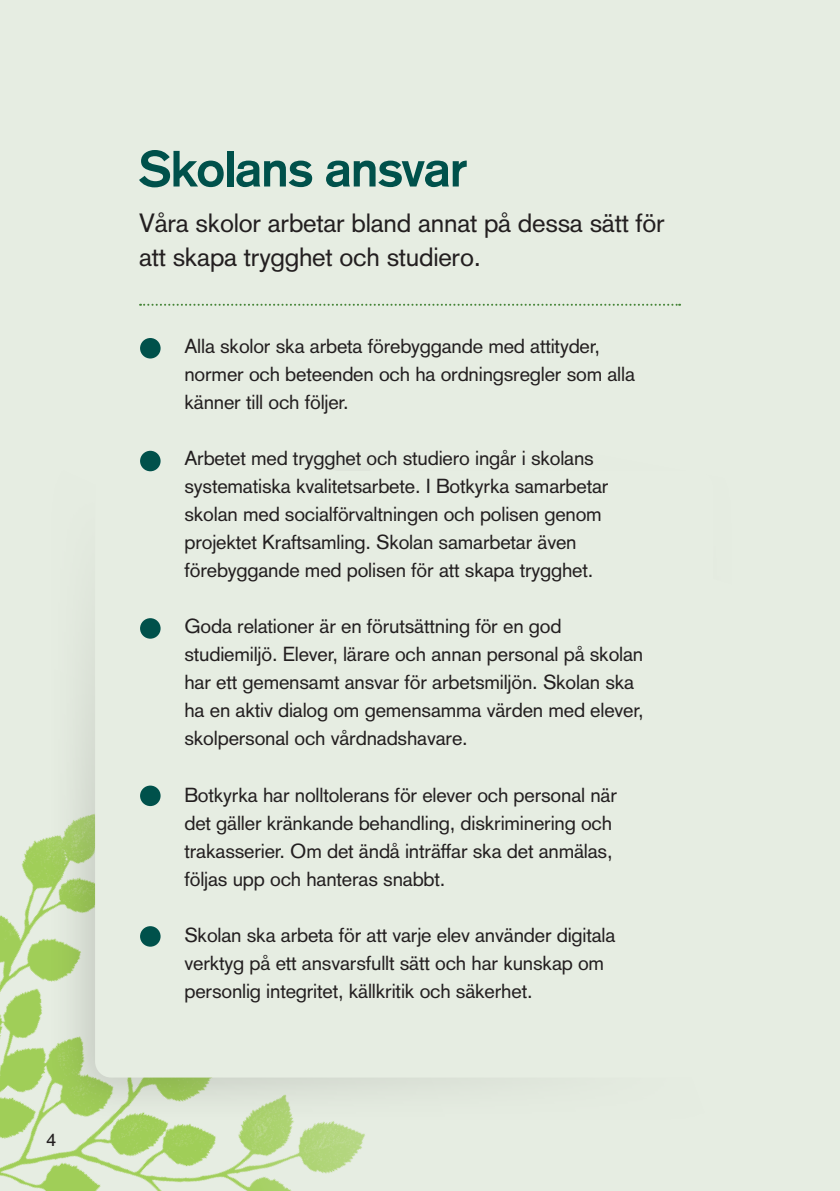
<style>
.page{position:relative;width:840px;height:1191px;background:#fff}
.page>*{position:absolute;margin:0;border:0;box-sizing:border-box;transform-origin:0 0}
.t1{font:700 50px "Akzidenz Grotesk";letter-spacing:-.02em;color:#00514b}
.Ingress{font:26px/34px "Akzidenz Grotesk";letter-spacing:-.01em;color:#231f20}
.t2{font:20px/28px "Akzidenz Grotesk";letter-spacing:-.01em;color:#231f20}
.t3{font:18px "Akzidenz Grotesk";color:#231f20}
</style>
<div class="page">
<div style="left:0;top:0;width:839px;height:1191px;background:#e6ede2"></div>
<svg style="left:0;top:450px;width:161px;height:664px"></svg>
<svg style="left:44px;top:572px;width:432px;height:619px"></svg>
<svg style="left:317px;top:303px;width:364px;height:699px"></svg>
<div style="left:140px;top:338px;width:20px;height:20px;background:#00514b;border-radius:50%"></div>
<div style="left:140px;top:451px;width:20px;height:20px;background:#00514b;border-radius:50%"></div>
<div style="left:140px;top:618px;width:20px;height:20px;background:#00514b;border-radius:50%"></div>
<div style="left:140px;top:785px;width:20px;height:21px;background:#00514b;border-radius:50%"></div>
<div style="left:140px;top:926px;width:20px;height:20px;background:#00514b;border-radius:50%"></div>
<svg style="left:140px;top:304px;width:539px;height:2px"></svg>
<p class="t3" style="left:46px;top:1128px;width:12px">4</p>
<h1 class="t1" style="left:139px;top:139px;width:329px">Skolans ansvar</h1>
<p class="Ingress" style="left:139px;top:206px;width:527px">Våra skolor arbetar bland annat på dessa sätt för att skapa trygghet och studiero.</p>
<p class="t2" style="left:184px;top:331px;width:452px;text-indent:-36px">• Alla skolor ska arbeta förebyggande med attityder, normer och beteenden och ha ordningsregler som alla känner till och följer.</p>
<p class="t2" style="left:184px;top:444px;width:425px;text-indent:-36px">• Arbetet med trygghet och studiero ingår i skolans systematiska kvalitetsarbete. I Botkyrka samarbetar skolan med socialförvaltningen och polisen genom projektet Kraftsamling. Skolan samarbetar även förebyggande med polisen för att skapa trygghet.</p>
<p class="t2" style="left:184px;top:612px;width:460px;text-indent:-36px">• Goda relationer är en förutsättning för en god studiemiljö. Elever, lärare och annan personal på skolan har ett gemensamt ansvar för arbetsmiljön. Skolan ska ha en aktiv dialog om gemensamma värden med elever, skolpersonal och vårdnadshavare.</p>
<p class="t2" style="left:184px;top:780px;width:434px;text-indent:-36px">• Botkyrka har nolltolerans för elever och personal när det gäller kränkande behandling, diskriminering och trakasserier. Om det ändå inträffar ska det anmälas, följas upp och hanteras snabbt.</p>
<p class="t2" style="left:184px;top:921px;width:432px;text-indent:-36px">• Skolan ska arbeta för att varje elev använder digitala verktyg på ett ansvarsfullt sätt och har kunskap om personlig integritet, källkritik och säkerhet.</p>
</div>
